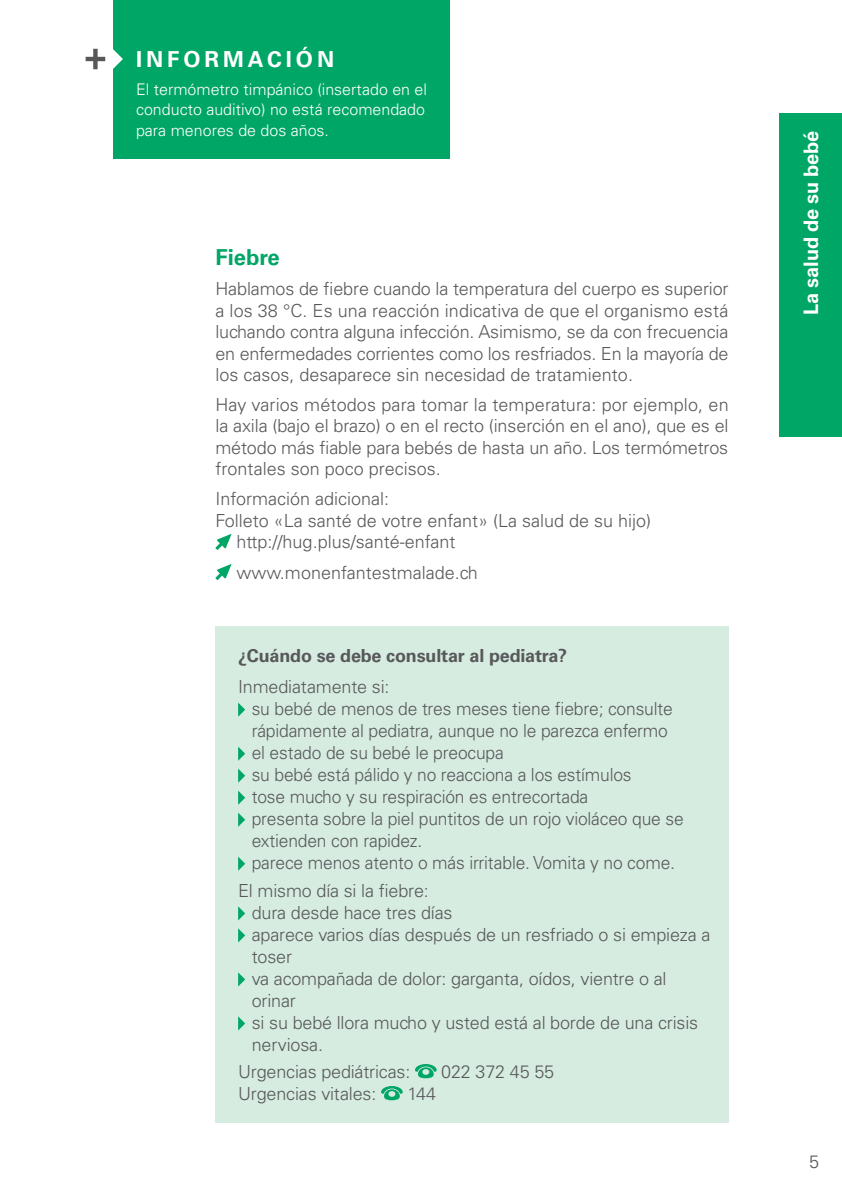
<style>
.page{position:relative;width:842px;height:1191px;background:#fff}
.page>*{position:absolute;margin:0;border:0;box-sizing:border-box;transform-origin:0 0}
.t1{font:700 22px "Univers LT Std";letter-spacing:.18em;color:#fff}
.t2{font:700 22px "Univers LT Std";color:#00a665}
.t3{font:700 20px "Univers LT Std";letter-spacing:-.01em;color:#fff}
.t4{font:300 18px/22px "Univers LT Std";letter-spacing:-.01em;color:#57585a;text-align:justify}
.t5{font:700 18px "Univers LT Std";letter-spacing:-.01em;color:#57585a}
.t6{font:300 16px/20px "Univers LT Std";color:#fff}
</style>
<div class="page">
<svg style="left:215px;top:534px;width:16px;height:16px"></svg>
<svg style="left:215px;top:564px;width:16px;height:16px"></svg>
<div style="left:780px;top:113px;width:62px;height:324px;background:#00a665"></div>
<div style="left:215px;top:626px;width:514px;height:497px;background:#d7ece1"></div>
<svg style="left:238px;top:702px;width:7px;height:15px"></svg>
<svg style="left:238px;top:746px;width:7px;height:15px"></svg>
<svg style="left:238px;top:768px;width:7px;height:15px"></svg>
<svg style="left:238px;top:790px;width:7px;height:15px"></svg>
<svg style="left:238px;top:812px;width:7px;height:15px"></svg>
<svg style="left:238px;top:856px;width:7px;height:15px"></svg>
<svg style="left:238px;top:906px;width:7px;height:14px"></svg>
<svg style="left:238px;top:928px;width:7px;height:14px"></svg>
<svg style="left:238px;top:972px;width:7px;height:14px"></svg>
<svg style="left:238px;top:1016px;width:7px;height:14px"></svg>
<svg style="left:415px;top:1064px;width:22px;height:14px"></svg>
<svg style="left:381px;top:1086px;width:22px;height:14px"></svg>
<div style="left:113px;top:0;width:337px;height:158px;background:#00a665"></div>
<svg style="left:86px;top:49px;width:37px;height:20px"></svg>
<p class="t1" style="left:136px;top:46px;width:200px">INFORMACIÓN</p>
<p class="t6" style="left:136px;top:80px;width:292px">El termómetro timpánico (insertado en el conducto auditivo) no está recomendado para menores de dos años.</p>
<p class="t2" style="left:215px;top:245px;width:66px">Fiebre</p>
<p class="t4" style="left:215px;top:278px;width:515px;line-height:21.4px">Hablamos de fiebre cuando la temperatura del cuerpo es superior a los 38 °C. Es una reacción indicativa de que el organismo está luchando contra alguna infección. Asimismo, se da con frecuencia en enfermedades corrientes como los resfriados. En la mayoría de los casos, desaparece sin necesidad de tratamiento.</p>
<p class="t4" style="left:215px;top:394px;width:515px;line-height:21.4px">Hay varios métodos para tomar la temperatura: por ejemplo, en la axila (bajo el brazo) o en el recto (inserción en el ano), que es el método más fiable para bebés de hasta un año. Los termómetros frontales son poco precisos.</p>
<p class="t4" style="left:215px;top:488px;width:175px">Información adicional:</p>
<p class="t4" style="left:215px;top:509px;width:437px">Folleto «La santé de votre enfant» (La salud de su hijo)</p>
<p class="t4" style="left:236px;top:531px;width:221px">http://hug.plus/santé-enfant</p>
<p class="t4" style="left:236px;top:561px;width:243px">www.monenfantestmalade.ch</p>
<p class="t5" style="left:238px;top:645px;width:331px">¿Cuándo se debe consultar al pediatra?</p>
<p class="t4" style="left:252px;top:675px;width:433px;text-align:left;text-indent:-14px">Inmediatamente si:<br>su bebé de menos de tres meses tiene fiebre; consulte rápidamente al pediatra, aunque no le parezca enfermo el estado de su bebé le preocupa<br>su bebé está pálido y no reacciona a los estímulos<br>tose mucho y su respiración es entrecortada<br>presenta sobre la piel puntitos de un rojo violáceo que se extienden con rapidez.<br>parece menos atento o más irritable. Vomita y no come.</p>
<p class="t4" style="left:252px;top:879px;width:460px;text-align:left;text-indent:-14px">El mismo día si la fiebre:<br>dura desde hace tres días<br>aparece varios días después de un resfriado o si empieza a toser<br>va acompañada de dolor: garganta, oídos, vientre o al orinar<br>si su bebé llora mucho y usted está al borde de una crisis nerviosa.</p>
<p class="t4" style="left:238px;top:1060px;width:174px">Urgencias pediátricas:</p>
<p class="t4" style="left:441px;top:1060px;width:114px">022 372 45 55</p>
<p class="t4" style="left:238px;top:1082px;width:140px">Urgencias vitales:</p>
<p class="t4" style="left:407px;top:1082px;width:30px">144</p>
<p class="t3" style="left:799px;top:315px;width:186px;rotate:-90deg">La salud de su bebé</p>
<p class="t4" style="left:809px;top:1151px;width:12px">5</p>
</div>
